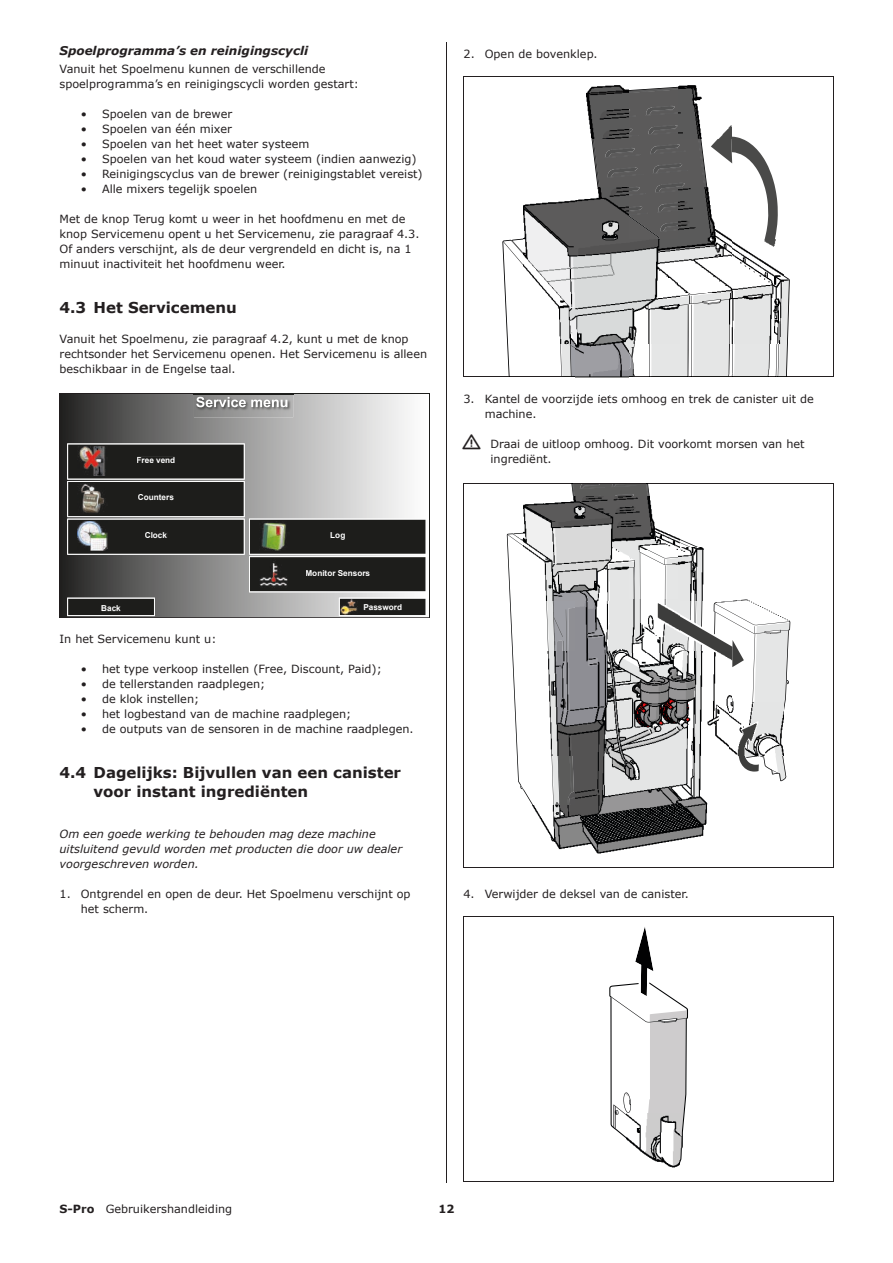
<style>
.page{position:relative;width:893px;height:1263px;background:#fff}
.page>*{position:absolute;margin:0;border:0;box-sizing:border-box;transform-origin:0 0}
.t1{font:700 15px/19.5px "Verdana";color:#231f20}
.t2{font:italic 700 12px "Verdana";color:#231f20}
.t3{font:11.25px/15px "Verdana";color:#231f20}
.t4{font:italic 11.25px/15px "Verdana";color:#231f20}
.t5{font:700 11.25px "Verdana";color:#231f20}
.t6{font:700 8.25px "Arial";color:#fff}
.s1{font-weight:700}
</style>
<div class="page">
<hr style="left:446px;top:43px;width:1px;height:1140px;background:#231f20">
<img style="left:429px;top:394px;width:1px;height:223px">
<img style="left:60px;top:617px;width:370px;height:1px">
<svg style="left:60px;top:394px;width:366px;height:223px;background:#727170"></svg>
<div style="left:331px;top:532px;width:14px;height:8px;background:#1d1d1b"></div>
<img style="left:259px;top:521px;width:30px;height:30px">
<img style="left:341px;top:599px;width:21px;height:15px">
<hr style="left:463px;top:76px;width:371px;height:1px;background:#231f20">
<hr style="left:463px;top:77px;width:1px;height:299px;background:#231f20">
<hr style="left:833px;top:77px;width:1px;height:299px;background:#231f20">
<hr style="left:463px;top:376px;width:371px;height:1px;background:#231f20">
<svg style="left:502px;top:87px;width:288px;height:290px"></svg>
<hr style="left:463px;top:484px;width:371px;height:1px;background:#231f20">
<hr style="left:463px;top:484px;width:1px;height:383px;background:#231f20">
<hr style="left:833px;top:484px;width:1px;height:383px;background:#231f20">
<hr style="left:463px;top:867px;width:371px;height:1px;background:#231f20">
<svg style="left:507px;top:484px;width:283px;height:321px"></svg>
<hr style="left:463px;top:916px;width:371px;height:1px;background:#231f20">
<hr style="left:463px;top:917px;width:1px;height:264px;background:#231f20">
<hr style="left:833px;top:917px;width:1px;height:264px;background:#231f20">
<hr style="left:463px;top:1181px;width:371px;height:1px;background:#231f20">
<svg style="left:609px;top:927px;width:79px;height:236px"></svg>
<img style="left:626px;top:1114px;width:54px;height:53px">
<img style="left:532px;top:805px;width:175px;height:49px">
<img style="left:575px;top:651px;width:156px;height:156px">
<img style="left:523px;top:651px;width:54px;height:104px">
<img style="left:730px;top:702px;width:53px;height:53px">
<img style="left:575px;top:599px;width:105px;height:54px">
<img style="left:523px;top:497px;width:105px;height:104px">
<img style="left:678px;top:548px;width:53px;height:53px">
<img style="left:626px;top:497px;width:54px;height:52px">
<img style="left:575px;top:188px;width:53px;height:207px">
<img style="left:523px;top:188px;width:54px;height:156px">
<img style="left:626px;top:239px;width:54px;height:105px">
<img style="left:730px;top:239px;width:53px;height:105px">
<img style="left:678px;top:188px;width:53px;height:104px">
<img style="left:575px;top:85px;width:53px;height:53px">
<img style="left:678px;top:85px;width:53px;height:53px">
<p class="t2" style="left:60px;top:42px;width:250px">Spoelprogramma’s en reinigingscycli</p>
<p class="t3" style="left:60px;top:61px;width:301px">Vanuit het Spoelmenu kunnen de verschillende spoelprogramma’s en reinigingscycli worden gestart:</p>
<p class="t3" style="left:81px;top:106px;width:153px">• Spoelen van de brewer</p>
<p class="t3" style="left:81px;top:121px;width:153px">• Spoelen van één mixer</p>
<p class="t3" style="left:81px;top:136px;width:230px">• Spoelen van het heet water systeem</p>
<p class="t3" style="left:81px;top:151px;width:337px">• Spoelen van het koud water systeem (indien aanwezig)</p>
<p class="t3" style="left:81px;top:166px;width:343px">• Reinigingscyclus van de brewer (reinigingstablet vereist)</p>
<p class="t3" style="left:81px;top:181px;width:178px">• Alle mixers tegelijk spoelen</p>
<p class="t3" style="left:60px;top:211px;width:362px">Met de knop Terug komt u weer in het hoofdmenu en met de knop Servicemenu opent u het Servicemenu, zie paragraaf 4.3.<br>Of anders verschijnt, als de deur vergrendeld en dicht is, na 1 minuut inactiviteit het hoofdmenu weer.</p>
<h1 class="t1" style="left:60px;top:297px;width:179px">4.3 Het Servicemenu</h1>
<p class="t3" style="left:60px;top:331px;width:369px">Vanuit het Spoelmenu, zie paragraaf 4.2, kunt u met de knop rechtsonder het Servicemenu openen. Het Servicemenu is alleen beschikbaar in de Engelse taal.</p>
<p class="t6" style="left:137px;top:454px;width:40px">Free vend</p>
<p class="t6" style="left:138px;top:492px;width:37px">Counters</p>
<p class="t6" style="left:145px;top:529px;width:24px">Clock</p>
<p class="t6" style="left:330px;top:529px;width:17px">Log</p>
<p class="t6" style="left:305px;top:567px;width:66px">Monitor Sensors</p>
<p class="t6" style="left:101px;top:602px;width:21px">Back</p>
<p class="t6" style="left:363px;top:601px;width:40px">Password</p>
<p class="t3" style="left:60px;top:631px;width:158px">In het Servicemenu kunt u:</p>
<p class="t3" style="left:81px;top:661px;width:302px">• het type verkoop instellen (Free, Discount, Paid);</p>
<p class="t3" style="left:81px;top:676px;width:186px">• de tellerstanden raadplegen;</p>
<p class="t3" style="left:81px;top:691px;width:120px">• de klok instellen;</p>
<p class="t3" style="left:81px;top:706px;width:272px">• het logbestand van de machine raadplegen;</p>
<p class="t3" style="left:81px;top:721px;width:334px">• de outputs van de sensoren in de machine raadplegen.</p>
<h1 class="t1" style="left:94px;top:762px;width:309px;text-indent:-34px">4.4 Dagelijks: Bijvullen van een canister voor instant ingrediënten</h1>
<p class="t4" style="left:60px;top:826px;width:344px">Om een goede werking te behouden mag deze machine uitsluitend gevuld worden met producten die door uw dealer voorgeschreven worden.</p>
<p class="t3" style="left:81px;top:886px;width:331px;text-indent:-21px">1. Ontgrendel en open de deur. Het Spoelmenu verschijnt op het scherm.</p>
<p class="t3" style="left:463px;top:46px;width:136px">2. Open de bovenklep.</p>
<p class="t3" style="left:485px;top:391px;width:331px;text-indent:-21px">3. Kantel de voorzijde iets omhoog en trek de canister uit de machine.</p>
<p class="t3" style="left:490px;top:436px;width:316px">Draai de uitloop omhoog. Dit voorkomt morsen van het ingrediënt.</p>
<p class="t3" style="left:463px;top:886px;width:227px">4. Verwijder de deksel van de canister.</p>
<p class="t3" style="left:60px;top:1201px;width:174px"><span class="s1">S-Pro</span> Gebruikershandleiding</p>
<p class="t5" style="left:438px;top:1200px;width:17px">12</p>
</div>
